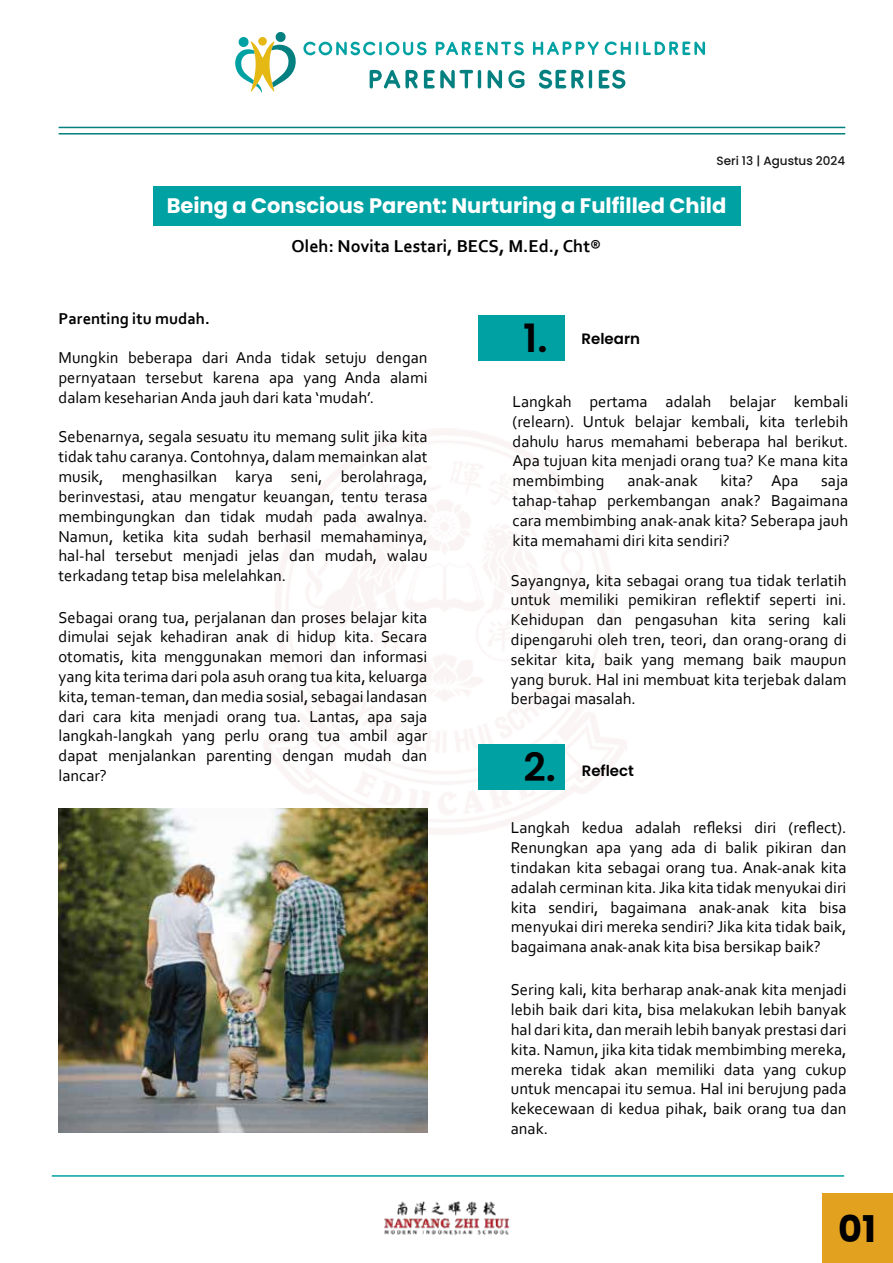
<style>
.page{position:relative;width:893px;height:1263px;background:#fff}
.page>*{position:absolute;margin:0;border:0;box-sizing:border-box;transform-origin:0 0}
.t1{font:600 39px "Poppins";color:#000}
.t2{font:700 36.9px "Poppins";color:#000}
.t3{font:700 21px "Poppins";color:#fff}
.t4{font:700 18px "Corbel";color:#000}
.t5{font:16.5px/19.8px "Corbel";color:#000;text-align:justify}
.t6{font:700 16.5px "Corbel";color:#000}
.t7{font:600 15px "Poppins";color:#000}
.t8{font:500 12px "Poppins";color:#161616}
</style>
<div class="page">
<img style="left:264px;top:431px;width:363px;height:403px">
<svg style="left:239px;top:37px;width:10px;height:10px"></svg>
<div style="left:276px;top:32px;width:10px;height:10px;background:#058080;border-radius:50%"></div>
<div style="left:258px;top:37px;width:9px;height:9px;background:#e5b814;border-radius:50%"></div>
<svg style="left:235px;top:41px;width:61px;height:52px"></svg>
<svg style="left:436px;top:42px;width:88px;height:14px"></svg>
<svg style="left:303px;top:41px;width:124px;height:15px"></svg>
<svg style="left:533px;top:41px;width:172px;height:15px"></svg>
<svg style="left:599px;top:69px;width:26px;height:20px"></svg>
<svg style="left:539px;top:69px;width:53px;height:20px"></svg>
<hr style="left:59px;top:127px;width:786px;height:1px;background:#058080">
<hr style="left:59px;top:133px;width:786px;height:2px;background:#058080">
<svg style="left:488px;top:70px;width:14px;height:19px"></svg>
<svg style="left:370px;top:70px;width:48px;height:19px"></svg>
<svg style="left:424px;top:70px;width:57px;height:19px"></svg>
<svg style="left:508px;top:70px;width:17px;height:18px"></svg>
<div style="left:153px;top:187px;width:587px;height:39px;background:#00a1a3"></div>
<img style="left:384px;top:1201px;width:127px;height:34px">
<hr style="left:52px;top:1175px;width:792px;height:2px;background:#00a1a3">
<div style="left:479px;top:744px;width:86px;height:46px;background:#00a1a3"></div>
<div style="left:479px;top:315px;width:86px;height:46px;background:#00a1a3"></div>
<div style="left:822px;top:1193px;width:71px;height:70px;background:#e3a120"></div>
<img style="left:58px;top:809px;width:369px;height:324px">
<p class="t8" style="left:716px;top:154px;width:130px">Seri 13 | Agustus 2024</p>
<p class="t3" style="left:167px;top:193px;width:561px">Being a Conscious Parent: Nurturing a Fulfilled Child</p>
<p class="t4" style="left:292px;top:235px;width:311px">Oleh: Novita Lestari, BECS, M.Ed., Cht®</p>
<p class="t6" style="left:58px;top:308px;width:153px">Parenting itu mudah.</p>
<p class="t5" style="left:58px;top:347px;width:371px">Mungkin beberapa dari Anda tidak setuju dengan pernyataan tersebut karena apa yang Anda alami dalam keseharian Anda jauh dari kata ‘mudah’.</p>
<p class="t5" style="left:58px;top:427px;width:371px">Sebenarnya, segala sesuatu itu memang sulit jika kita tidak tahu caranya. Contohnya, dalam memainkan alat musik, menghasilkan karya seni, berolahraga, berinvestasi, atau mengatur keuangan, tentu terasa membingungkan dan tidak mudah pada awalnya.<br>Namun, ketika kita sudah berhasil memahaminya, hal-hal tersebut menjadi jelas dan mudah, walau terkadang tetap bisa melelahkan.</p>
<p class="t5" style="left:58px;top:607px;width:370px">Sebagai orang tua, perjalanan dan proses belajar kita dimulai sejak kehadiran anak di hidup kita. Secara otomatis, kita menggunakan memori dan informasi yang kita terima dari pola asuh orang tua kita, keluarga kita, teman-teman, dan media sosial, sebagai landasan dari cara kita menjadi orang tua. Lantas, apa saja langkah-langkah yang perlu orang tua ambil agar dapat menjalankan parenting dengan mudah dan lancar?</p>
<h1 class="t1" style="left:523px;top:316px;width:26px">1.</h1>
<p class="t7" style="left:582px;top:330px;width:60px">Relearn</p>
<p class="t5" style="left:512px;top:391px;width:337px">Langkah pertama adalah belajar kembali (relearn). Untuk belajar kembali, kita terlebih dahulu harus memahami beberapa hal berikut.<br>Apa tujuan kita menjadi orang tua? Ke mana kita membimbing</p>
<p class="t5" style="left:627px;top:470px;width:72px">anak-anak</p>
<p class="t5" style="left:721px;top:470px;width:79px">kita? Apa</p>
<p class="t5" style="left:512px;top:470px;width:337px;text-indent:309px">saja tahap-tahap perkembangan anak? Bagaimana cara membimbing anak-anak kita? Seberapa jauh kita memahami diri kita sendiri?</p>
<p class="t5" style="left:511px;top:570px;width:337px">Sayangnya, kita sebagai orang tua tidak terlatih untuk memiliki pemikiran reflektif seperti ini.<br>Kehidupan dan pengasuhan kita sering kali dipengaruhi oleh tren, teori, dan orang-orang di sekitar kita, baik yang memang baik maupun yang buruk. Hal ini membuat kita terjebak dalam berbagai masalah.</p>
<h1 class="t1" style="left:523px;top:745px;width:34px">2.</h1>
<p class="t7" style="left:582px;top:762px;width:54px">Reflect</p>
<p class="t5" style="left:511px;top:818px;width:337px">Langkah kedua adalah refleksi diri (reflect).<br>Renungkan apa yang ada di balik pikiran dan tindakan kita sebagai orang tua. Anak-anak kita adalah cerminan kita. Jika kita tidak menyukai diri kita sendiri, bagaimana anak-anak kita bisa menyukai diri mereka sendiri? Jika kita tidak baik, bagaimana anak-anak kita bisa bersikap baik?</p>
<p class="t5" style="left:511px;top:979px;width:337px">Sering kali, kita berharap anak-anak kita menjadi lebih baik dari kita, bisa melakukan lebih banyak hal dari kita, dan meraih lebih banyak prestasi dari kita. Namun, jika kita tidak membimbing mereka, mereka tidak akan memiliki data yang cukup untuk mencapai itu semua. Hal ini berujung pada kekecewaan di kedua pihak, baik orang tua dan anak.</p>
<h2 class="t2" style="left:838px;top:1208px;width:39px">01</h2>
</div>
